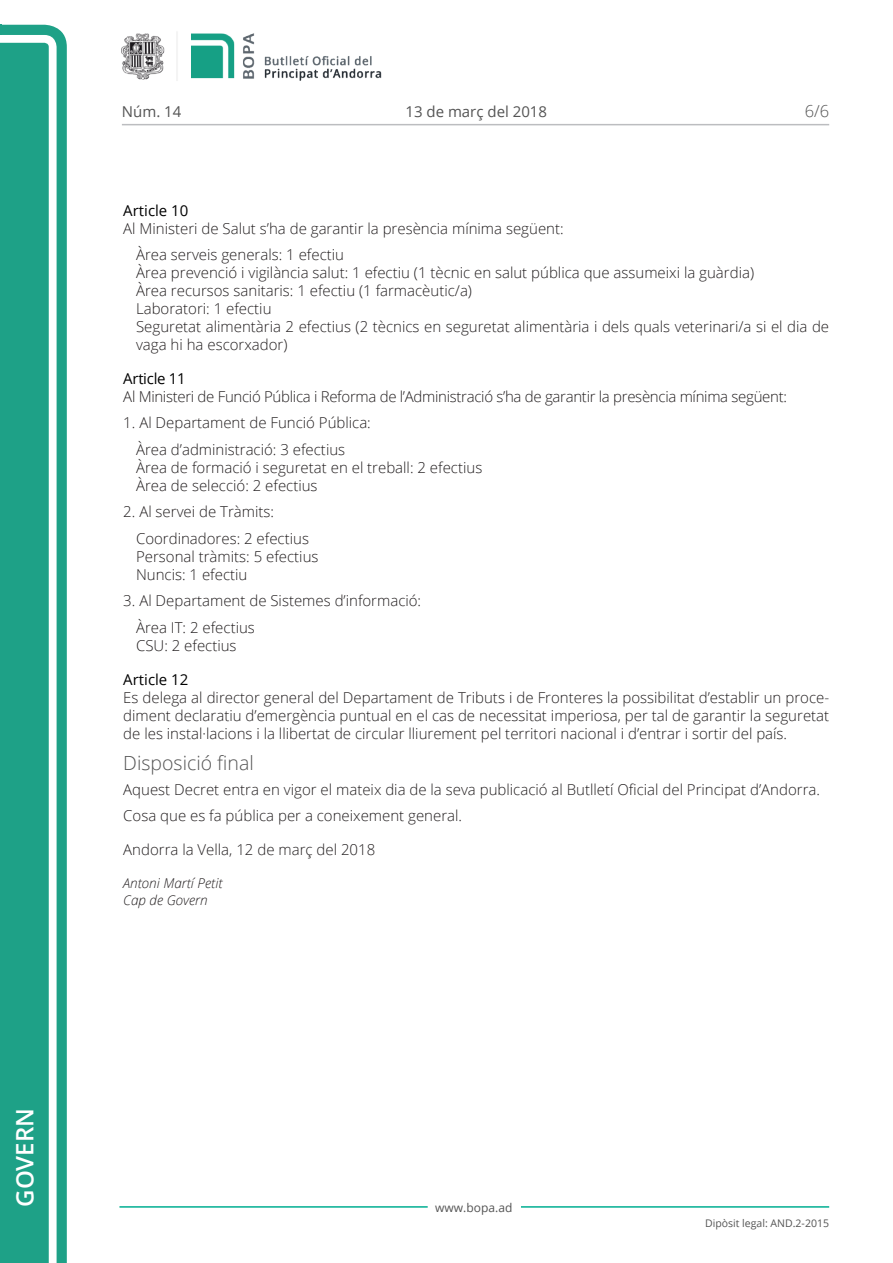
<style>
.page{position:relative;width:893px;height:1263px;background:#fff}
.page>*{position:absolute;margin:0;border:0;box-sizing:border-box;transform-origin:0 0}
.t1{font:600 24px "Open Sans";color:#fff}
.Titol_5{font:300 19.5px "Open Sans";color:#545454}
.t2{font:300 16.5px "Open Sans";color:#545454}
.Body_text{font:300 15px/18px "Open Sans";color:#231f20;text-align:justify}
.Body_text_NOS{font:300 15px "Open Sans";color:#231f20}
.Body_text_i{font:300 15px/18px "Open Sans";color:#231f20}
.Body_text-2{font:300 15px "Open Sans";letter-spacing:-.02em;color:#231f20}
.Data{font:300 15px "Open Sans";color:#231f20}
.t3{font:15px "Open Sans";color:#545454}
.Titol_7{font:15px "Open Sans";color:#000}
.Titol_7-2{font:15px "Open Sans";letter-spacing:-.02em;color:#000}
.signatura{font:italic 300 13.5px/16.5px "Open Sans";color:#231f20}
.t4{font:12px "Open Sans";color:#545454}
.t5{font:10.5px "Open Sans";color:#545454}
</style>
<div class="page">
<svg style="left:0;top:25px;width:67px;height:1238px;fill:#1ea187"></svg>
<div style="left:0;top:43px;width:49px;height:1220px;background:#1ea187"></div>
<img style="left:122px;top:32px;width:260px;height:49px">
<hr style="left:119px;top:1206px;width:309px;height:2px;background:#00ae91">
<hr style="left:521px;top:1206px;width:308px;height:2px;background:#00ae91">
<hr style="left:122px;top:124px;width:707px;height:1px;background:#bcbdc0">
<h1 class="t1" style="left:8px;top:1207px;width:100px;rotate:-90deg">Govern</h1>
<p class="t3" style="left:122px;top:102px;width:61px">Núm. 14</p>
<p class="t3" style="left:405px;top:102px;width:143px">13 de març del 2018</p>
<p class="t2" style="left:805px;top:100px;width:26px">6/6</p>
<p class="Titol_7" style="left:123px;top:200px;width:67px">Article 10</p>
<p class="Body_text" style="left:123px;top:219px;width:442px">Al Ministeri de Salut s’ha de garantir la presència mínima següent:</p>
<p class="Body_text_NOS" style="left:136px;top:244px;width:210px">Àrea serveis generals: 1 efectiu</p>
<p class="Body_text_NOS" style="left:136px;top:262px;width:619px">Àrea prevenció i vigilància salut: 1 efectiu (1 tècnic en salut pública que assumeixi la guàrdia)</p>
<p class="Body_text_NOS" style="left:136px;top:280px;width:337px">Àrea recursos sanitaris: 1 efectiu (1 farmacèutic/a)</p>
<p class="Body_text_NOS" style="left:136px;top:298px;width:137px">Laboratori: 1 efectiu</p>
<p class="Body_text_i" style="left:136px;top:317px;width:695px">Seguretat alimentària 2 efectius (2 tècnics en seguretat alimentària i dels quals veterinari/a si el dia de vaga hi ha escorxador)</p>
<p class="Titol_7-2" style="left:123px;top:368px;width:64px">Article 11</p>
<p class="Body_text-2" style="left:123px;top:386px;width:665px">Al Ministeri de Funció Pública i Reforma de l’Administració s’ha de garantir la presència mínima següent:</p>
<p class="Body_text" style="left:123px;top:413px;width:249px">1. Al Departament de Funció Pública:</p>
<p class="Body_text_NOS" style="left:136px;top:439px;width:211px">Àrea d’administració: 3 efectius</p>
<p class="Body_text_NOS" style="left:136px;top:457px;width:348px">Àrea de formació i seguretat en el treball: 2 efectius</p>
<p class="Body_text_i" style="left:136px;top:476px;width:183px">Àrea de selecció: 2 efectius</p>
<p class="Body_text" style="left:123px;top:503px;width:152px">2. Al servei de Tràmits:</p>
<p class="Body_text_NOS" style="left:136px;top:528px;width:174px">Coordinadores: 2 efectius</p>
<p class="Body_text_NOS" style="left:136px;top:546px;width:184px">Personal tràmits: 5 efectius</p>
<p class="Body_text_i" style="left:136px;top:565px;width:113px">Nuncis: 1 efectiu</p>
<p class="Body_text" style="left:123px;top:592px;width:299px">3. Al Departament de Sistemes d’informació:</p>
<p class="Body_text_NOS" style="left:136px;top:617px;width:120px">Àrea IT: 2 efectius</p>
<p class="Body_text_i" style="left:136px;top:636px;width:102px">CSU: 2 efectius</p>
<p class="Titol_7" style="left:123px;top:669px;width:67px">Article 12</p>
<p class="Body_text" style="left:123px;top:688px;width:707px">Es delega al director general del Departament de Tributs i de Fronteres la possibilitat d’establir un proce&shy;diment declaratiu d’emergència puntual en el cas de necessitat imperiosa, per tal de garantir la seguretat de les instal·lacions i la llibertat de circular lliurement pel territori nacional i d’entrar i sortir del país.</p>
<p class="Titol_5" style="left:123px;top:749px;width:132px">Disposició final</p>
<p class="Body_text" style="left:123px;top:780px;width:698px">Aquest Decret entra en vigor el mateix dia de la seva publicació al Butlletí Oficial del Principat d’Andorra.</p>
<p class="Body_text" style="left:123px;top:806px;width:340px">Cosa que es fa pública per a coneixement general.</p>
<p class="Data" style="left:123px;top:839px;width:253px">Andorra la Vella, 12 de març del 2018</p>
<p class="signatura" style="left:123px;top:875px;width:101px">Antoni Martí Petit<br>Cap de Govern</p>
<p class="t4" style="left:435px;top:1199px;width:79px">www.bopa.ad</p>
<p class="t5" style="left:705px;top:1216px;width:125px">Dipòsit legal: AND.2-2015</p>
</div>
